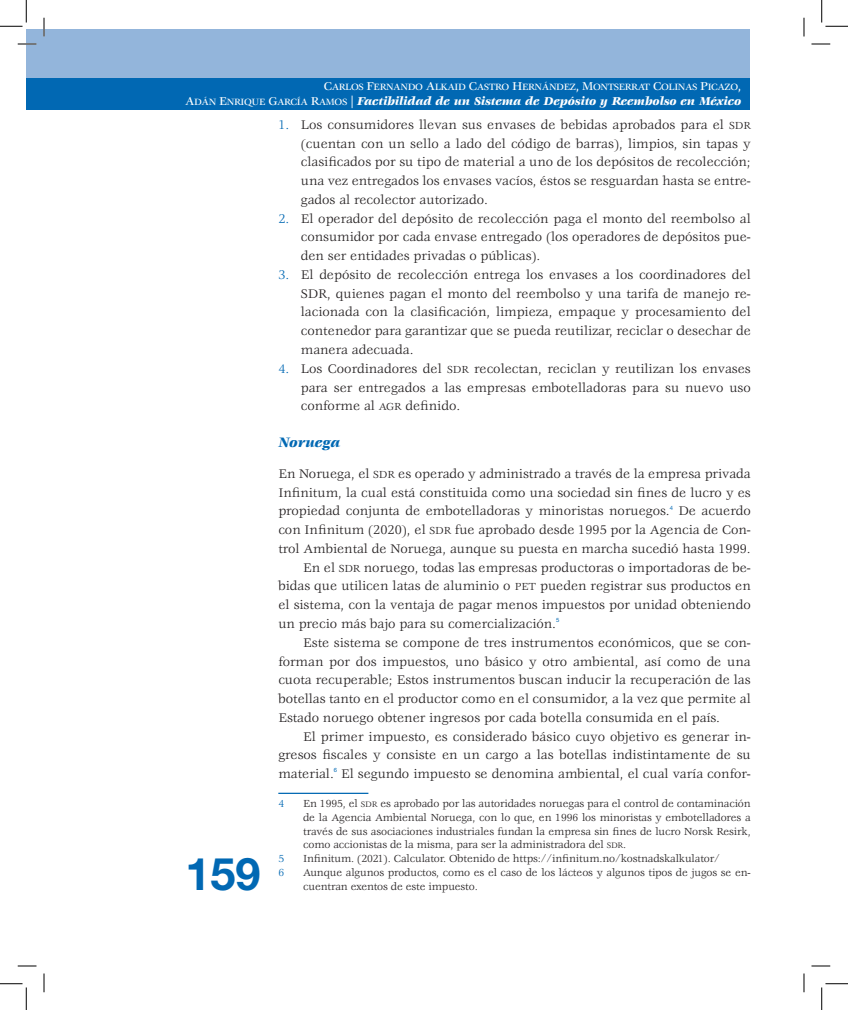
<style>
.page{position:relative;width:848px;height:1010px;background:#fff}
.page>*{position:absolute;margin:0;border:0;box-sizing:border-box;transform-origin:0 0}
.t1{font:700 45px "Helvetica Neue LT Std";color:#0168b3}
.SUBTITULOS_OK_-_Copi{font:italic 900 15px "Veljovic Std";color:#0168b3}
.TXT_02{font:13.75px/18.8px "Veljovic Std";color:#231f20;text-align:justify}
.TXT_01{font:13.75px/18.8px "Veljovic Std";color:#231f20;text-align:justify}
.t2{font:italic 900 12.5px "Veljovic Std";letter-spacing:-.01em;color:#fff}
.PIE_PAG{font:11.25px/13.8px "Veljovic Std";letter-spacing:-.01em;color:#231f20;text-align:justify}
.PIE_PAG-2{font:11.25px "Veljovic Std";color:#0168b3}
.t3{font:10px "Veljovic Medium SC800";letter-spacing:-.03em;color:#fff}
.TXT_02-2{font:5.88px "Helvetica Neue LT Std";color:#0168b3}
.TXT_01-2{font:5.88px "Helvetica Neue LT Std";color:#0168b3}
.s1{font-size:12.5px}
.s2{font-family:"Veljovic Medium SC800";font-weight:400;font-style:normal}
.s3{font-family:"Veljovic Medium SC800";font-weight:400;font-style:normal;font-size:10px}
.s4{font-family:"Veljovic";font-weight:500;font-style:normal}
.s5{color:#0168b3}
.s6{font-size:11.25px}
.s7{font-size:8.75px}
</style>
<div class="page">
<div style="left:26px;top:29px;width:723px;height:56px;background:#93b5db"></div>
<div style="left:26px;top:78px;width:723px;height:32px;background:#0168b3"></div>
<hr style="left:278px;top:792px;width:90px;height:1px;background:#0168b3">
<svg style="left:18px;top:43px;width:18px;height:2px"></svg>
<svg style="left:811px;top:43px;width:18px;height:2px"></svg>
<svg style="left:18px;top:965px;width:18px;height:1px"></svg>
<svg style="left:811px;top:965px;width:18px;height:1px"></svg>
<svg style="left:43px;top:18px;width:2px;height:18px"></svg>
<svg style="left:43px;top:973px;width:2px;height:18px"></svg>
<svg style="left:803px;top:18px;width:1px;height:18px"></svg>
<svg style="left:803px;top:973px;width:1px;height:18px"></svg>
<svg style="left:0;top:0;width:27px;height:27px"></svg>
<svg style="left:0;top:983px;width:27px;height:26px"></svg>
<svg style="left:821px;top:0;width:26px;height:27px"></svg>
<svg style="left:821px;top:983px;width:26px;height:26px"></svg>
<p class="t3" style="left:323px;top:81px;width:419px"><span class="s1">C</span>ARLOS <span class="s1">F</span>ERNANDO <span class="s1">A</span>LKAID <span class="s1">C</span>ASTRO <span class="s1">H</span>ERNÁNDEZ<span class="s1">, M</span>ONTSERRAT <span class="s1">C</span>OLINAS <span class="s1">P</span>ICAZO<span class="s1">,</span></p>
<p class="t2" style="left:185px;top:94px;width:557px"><span class="s2">A</span><span class="s3">DÁN</span> <span class="s2">E</span><span class="s3">NRIQUE</span> <span class="s2">G</span><span class="s3">ARCÍA</span> <span class="s2">R</span><span class="s3">AMOS</span> <span class="s4">|</span> Factibilidad de un Sistema de Depósito y Reembolso en México</p>
<p class="TXT_02" style="left:301px;top:116px;width:451px;text-indent:-22px"><span class="s5">1.</span> Los consumidores llevan sus envases de bebidas aprobados para el <span class="s6">SDR </span>(cuentan con un sello a lado del código de barras), limpios, sin tapas y clasificados por su tipo de material a uno de los depósitos de recolección; una vez entregados los envases vacíos, éstos se resguardan hasta se entre&shy;gados al recolector autorizado.</p>
<p class="TXT_02" style="left:301px;top:209px;width:451px;text-indent:-22px"><span class="s5">2.</span> El operador del depósito de recolección paga el monto del reembolso al consumidor por cada envase entregado (los operadores de depósitos pue&shy;den ser entidades privadas o públicas).</p>
<p class="TXT_02" style="left:301px;top:266px;width:451px;text-indent:-22px"><span class="s5">3.</span> El depósito de recolección entrega los envases a los coordinadores del SDR, quienes pagan el monto del reembolso y una tarifa de manejo re&shy;lacionada con la clasificación, limpieza, empaque y procesamiento del contenedor para garantizar que se pueda reutilizar, reciclar o desechar de manera adecuada.</p>
<p class="TXT_02" style="left:301px;top:359px;width:451px;text-indent:-22px"><span class="s5">4.</span> Los Coordinadores del <span class="s6">SDR</span> recolectan, reciclan y reutilizan los envases para ser entregados a las empresas embotelladoras para su nuevo uso conforme al <span class="s6">AGR</span> definido.</p>
<p class="SUBTITULOS_OK_-_Copi" style="left:278px;top:433px;width:63px">Noruega</p>
<p class="TXT_01" style="left:278px;top:464px;width:474px">En Noruega, el <span class="s6">SDR</span> es operado y administrado a través de la empresa privada Infinitum, la cual está constituida como una sociedad sin fines de lucro y es propiedad conjunta de embotelladoras y minoristas noruegos.</p>
<p class="TXT_01-2" style="left:669px;top:504px;width:5px">4</p>
<p class="TXT_01" style="left:278px;top:502px;width:474px;text-indent:400px">De acuerdo con Infinitum (2020), el <span class="s6">SDR</span> fue aprobado desde 1995 por la Agencia de Con&shy;trol Ambiental de Noruega, aunque su puesta en marcha sucedió hasta 1999.</p>
<p class="TXT_02" style="left:278px;top:558px;width:474px;text-indent:25px">En el <span class="s6">SDR</span> noruego, todas las empresas productoras o importadoras de be&shy;bidas que utilicen latas de aluminio o <span class="s6">PET</span> pueden registrar sus productos en el sistema, con la ventaja de pagar menos impuestos por unidad obteniendo un precio más bajo para su comercialización.</p>
<p class="TXT_02-2" style="left:556px;top:616px;width:5px">5</p>
<p class="TXT_02" style="left:278px;top:633px;width:474px;text-indent:25px">Este sistema se compone de tres instrumentos económicos, que se con&shy;forman por dos impuestos, uno básico y otro ambiental, así como de una cuota recuperable; Estos instrumentos buscan inducir la recuperación de las botellas tanto en el productor como en el consumidor, a la vez que permite al Estado noruego obtener ingresos por cada botella consumida en el país.</p>
<p class="TXT_02" style="left:278px;top:727px;width:474px;text-indent:25px">El primer impuesto, es considerado básico cuyo objetivo es generar in&shy;gresos fiscales y consiste en un cargo a las botellas indistintamente de su material.</p>
<p class="TXT_02-2" style="left:334px;top:766px;width:5px">6</p>
<p class="TXT_02" style="left:341px;top:764px;width:411px">El segundo impuesto se denomina ambiental, el cual varía confor-</p>
<h1 class="t1" style="left:185px;top:845px;width:77px">159</h1>
<p class="PIE_PAG-2" style="left:278px;top:797px;width:7px">4</p>
<p class="PIE_PAG" style="left:303px;top:797px;width:449px">En 1995, el <span class="s7">SDR</span> es aprobado por las autoridades noruegas para el control de contaminación de la Agencia Ambiental Noruega, con lo que, en 1996 los minoristas y embotelladores a través de sus asociaciones industriales fundan la empresa sin fines de lucro Norsk Resirk, como accionistas de la misma, para ser la administradora del <span class="s7">SDR</span>.</p>
<p class="PIE_PAG-2" style="left:278px;top:852px;width:7px">5</p>
<p class="PIE_PAG" style="left:303px;top:852px;width:418px">Infinitum. (2021). Calculator. Obtenido de https://infinitum.no/kostnadskalkulator/</p>
<p class="PIE_PAG-2" style="left:278px;top:866px;width:7px">6</p>
<p class="PIE_PAG" style="left:303px;top:865px;width:449px">Aunque algunos productos, como es el caso de los lácteos y algunos tipos de jugos se en&shy;cuentran exentos de este impuesto.</p>
</div>
